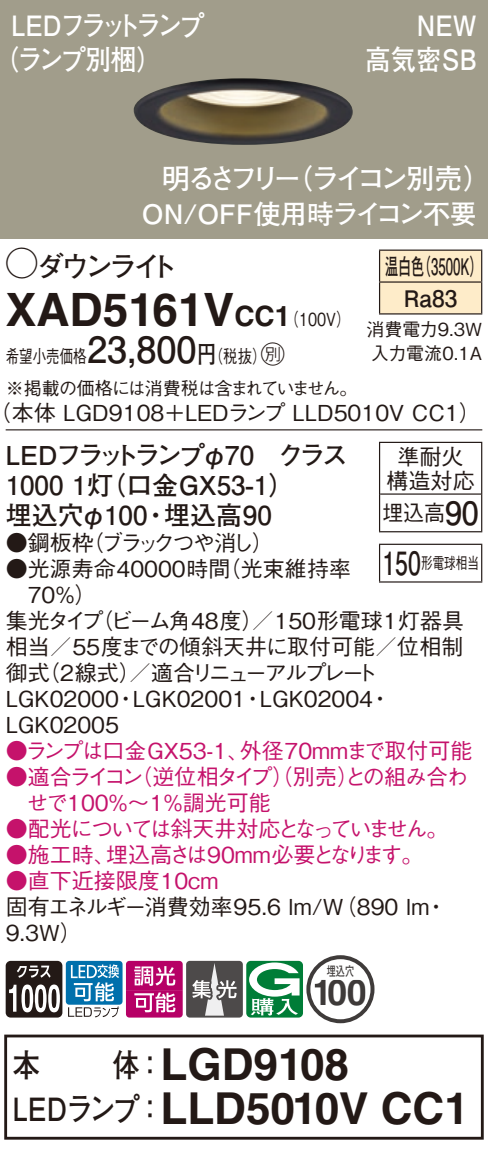
<style>
.page{position:relative;width:488px;height:1151px;background:#fff}
.page>*{position:absolute;margin:0;border:0;box-sizing:border-box;transform-origin:0 0}
.t1{font:700 46px "Helvetica LT Std";color:#231916}
.t2{font:700 44px/44px "Helvetica LT Std";color:#231916;text-align:center}
.t3{font:700 36px "Helvetica LT Std";color:#3e3a39}
.t4{font:700 32px "Futo Go B101 Pro";color:#231916;scale:.85 1}
.t5{font:700 28px/34px "Futo Go B101 Pro";letter-spacing:-.12em;color:#fff;scale:.9 1}
.t6{font:700 28px "Futo Go B101 Pro";letter-spacing:-.185em;color:#fff}
.t7{font:700 28px/34px "Futo Go B101 Pro";color:#fff;text-align:right;scale:.9 1}
.t8{font:700 28px "Futo Go B101 Pro";letter-spacing:-.15em;color:#231916}
.t9{font:700 26.8px "Futo Go B101 Pro";letter-spacing:-.005em;color:#fff}
.t10{font:700 26px/30px "Futo Go B101 Pro";color:#231916}
.t11{font:700 22.8px/32px "Futo Go B101 Pro";color:#231916;text-align:center;scale:.58 1}
.t12{font:500 22px/26px "Gothic BBB Pro";color:#231916}
.t13{font:500 22px "Gothic BBB Pro";color:#c5126b}
.t14{font:500 22px/26px "Gothic BBB Pro";letter-spacing:-.045em;color:#c5126b}
.t15{font:500 22px "Gothic BBB Pro";letter-spacing:-.11em;color:#c5126b}
.t16{font:500 22px "Gothic BBB Pro";letter-spacing:-.13em;color:#231916}
.t17{font:500 22px "Gothic BBB Pro";letter-spacing:-.115em;color:#231916}
.t18{font:500 22px "Gothic BBB Pro";color:#231916;scale:.95 1}
.t19{font:500 18px/31.6px "Gothic BBB Pro";letter-spacing:-.035em;color:#231916;scale:.75 1}
.t20{font:500 18px/24px "Gothic BBB Pro";letter-spacing:-.015em;color:#231916}
.t21{font:500 16px "Gothic BBB Pro";color:#231916;scale:.72 1}
.t22{font:13.2px "Futo Go B101 Pro Bold 90 pv RKSJ H";color:#3f3b3a;scale:.7 1}
.s1{font-family:"Ford Classification 1";font-weight:400;font-size:32px}
.s2{font-size:28px}
.s3{font-family:"Gothic BBB Pro";font-weight:500;font-size:18px}
.s4{font-family:"Futo Go B101 Pro";font-weight:700;font-size:36px}
.s5{font-family:"Futo Go B101 Pro";font-weight:700;font-size:24px}
.s6{font-family:"Ford Classification 1";font-weight:400;font-size:24px}
.s7{font-family:"Futo Go B101 Pro";font-weight:700;font-size:32px}
.s8{color:#251b18}
.s9{font-family:"Futo Go B101 Pro";font-size:32px}
</style>
<div class="page">
<div style="left:0;top:0;width:488px;height:238px;background:#a19d8b"></div>
<img style="left:133px;top:78px;width:220px;height:67px">
<div style="left:380px;top:251px;width:101px;height:62px;background:#feecc9"></div>
<hr style="left:379px;top:249px;width:103px;height:2px;background:#231916">
<hr style="left:379px;top:251px;width:1px;height:30px;background:#231916">
<hr style="left:481px;top:251px;width:1px;height:30px;background:#231916">
<hr style="left:379px;top:281px;width:103px;height:2px;background:#231916">
<hr style="left:379px;top:283px;width:1px;height:30px;background:#231916">
<hr style="left:481px;top:283px;width:1px;height:30px;background:#231916">
<hr style="left:379px;top:313px;width:103px;height:1px;background:#231916">
<hr style="left:6px;top:429px;width:476px;height:1px;background:#231916">
<hr style="left:379px;top:443px;width:1px;height:51px;background:#231916">
<hr style="left:379px;top:494px;width:1px;height:37px;background:#231916">
<hr style="left:379px;top:442px;width:103px;height:1px;background:#231916">
<hr style="left:380px;top:493px;width:101px;height:2px;background:#231916">
<hr style="left:481px;top:443px;width:1px;height:51px;background:#231916">
<hr style="left:481px;top:494px;width:1px;height:37px;background:#231916">
<hr style="left:379px;top:531px;width:103px;height:1px;background:#231916">
<hr style="left:379px;top:545px;width:1px;height:36px;background:#231916">
<hr style="left:379px;top:543px;width:103px;height:2px;background:#231916">
<hr style="left:481px;top:545px;width:1px;height:36px;background:#231916">
<hr style="left:379px;top:581px;width:103px;height:1px;background:#231916">
<svg style="left:6px;top:960px;width:56px;height:57px"></svg>
<div style="left:66px;top:960px;width:56px;height:44px;background:#0070ac;border-radius:3px"></div>
<svg style="left:68px;top:964px;width:51px;height:53px"></svg>
<svg style="left:126px;top:955px;width:248px;height:68px"></svg>
<div style="left:4px;top:1034px;width:479px;height:105px;border:3px solid #231916"></div>
<p class="t5" style="left:-7px;top:5px;width:236px;text-indent:18px">LEDフラットランプ（ランプ別梱）</p>
<p class="t7" style="left:365px;top:5px;width:125px">NEW<br>高気密SB</p>
<p class="t6" style="left:162px;top:156px;width:330px">明るさフリー（ライコン別売）</p>
<p class="t9" style="left:142px;top:192px;width:336px">ON/OFF使用時ライコン不要</p>
<p class="t8" style="left:6px;top:244px;width:174px"><span class="s1">A</span>ダウンライト</p>
<h1 class="t1" style="left:6px;top:281px;width:346px">XAD5161V<span class="s2">CC1</span><span class="s3">（100V）</span></h1>
<p class="t19" style="left:6px;top:338px;width:470px">希望小売価格<span class="s4">23,800</span><span class="s5">円</span>（税抜）<span class="s6">C<br></span>※掲載の価格には消費税は含まれていません。</p>
<p class="t12" style="left:-10px;top:397px;width:492px">（本体 LGD9108＋LEDランプ LLD5010V CC1）</p>
<p class="t11" style="left:385px;top:247px;width:170px">温白色（3500K）<br>Ra83</p>
<p class="t20" style="left:366px;top:315px;width:117px">消費電力9.3W入力電流0.1A</p>
<p class="t10" style="left:6px;top:436px;width:343px">LEDフラットランプφ70　クラス<br>1000 1灯（口金GX53-1）<br>埋込穴φ100・埋込高90</p>
<p class="t17" style="left:6px;top:525px;width:269px">●鋼板枠（ブラックつや消し）</p>
<p class="t12" style="left:6px;top:553px;width:347px">●光源寿命40000時間（光束維持率</p>
<p class="t12" style="left:28px;top:579px;width:70px">70％）</p>
<p class="t12" style="left:6px;top:605px;width:460px">集光タイプ（ビーム角48度）／150形電球1灯器具</p>
<p class="t12" style="left:6px;top:631px;width:459px">相当／55度までの傾斜天井に取付可能／位相制</p>
<p class="t16" style="left:6px;top:655px;width:373px">御式（2線式）／適合リニューアルプレート</p>
<p class="t12" style="left:6px;top:683px;width:386px">LGK02000・LGK02001・LGK02004・</p>
<p class="t12" style="left:6px;top:709px;width:115px">LGK02005</p>
<p class="t13" style="left:6px;top:733px;width:468px">●ランプは口金GX53-1、外径70mmまで取付可能</p>
<p class="t14" style="left:27px;top:761px;width:443px;text-indent:-21px">●適合ライコン（逆位相タイプ）（別売）との組み合わせで100％〜1％調光可能</p>
<p class="t15" style="left:6px;top:811px;width:444px">●配光については斜天井対応となっていません。</p>
<p class="t13" style="left:6px;top:837px;width:419px">●施工時、埋込高さは90mm必要となります。</p>
<p class="t13" style="left:6px;top:863px;width:214px">●直下近接限度10cm</p>
<p class="t12" style="left:6px;top:891px;width:443px">固有エネルギー消費効率95.6 lm/W（890 lm・<br>9.3W）</p>
<p class="t12" style="left:386px;top:441px;width:89px;line-height:24px;text-align:center">準耐火構造対応</p>
<p class="t18" style="left:382px;top:495px;width:103px">埋込高<span class="s7">90</span></p>
<p class="t21" style="left:382px;top:550px;width:135px"><span class="s7">150</span>形電球相当</p>
<p class="t22" style="left:327px;top:960px;width:41px">埋込穴</p>
<h3 class="t3" style="left:312px;top:970px;width:56px"><span class="s8">1</span>00</h3>
<h2 class="t2" style="left:13px;top:1041px;width:457px"><span class="s9">体：</span>LGD9108<br><span class="s9">LEDランプ：</span>LLD5010V CC1</h2>
<h3 class="t4" style="left:13px;top:1039px;width:34px">本</h3>
</div>
